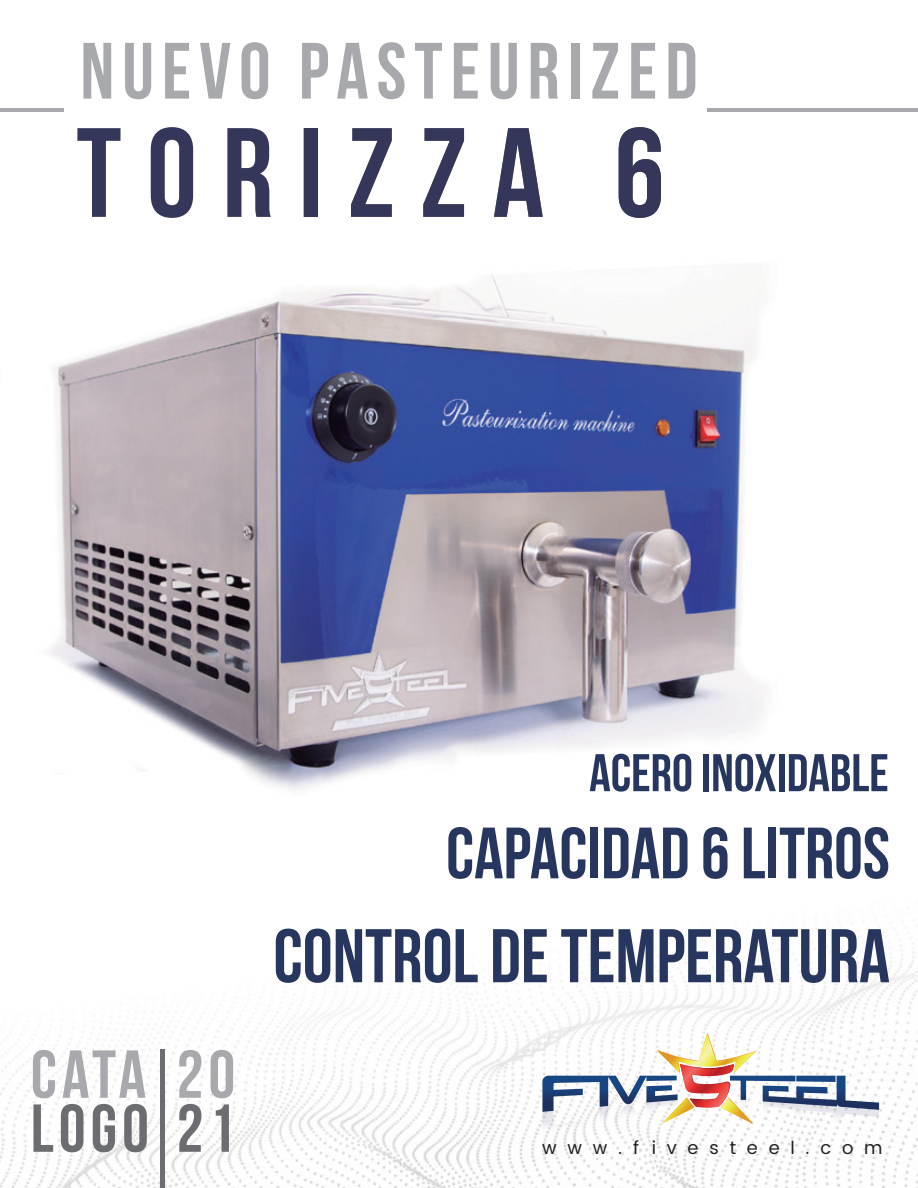
<style>
.page{position:relative;width:918px;height:1188px;background:#fff}
.page>*{position:absolute;margin:0;border:0;box-sizing:border-box;transform-origin:0 0}
.t1{font:700 126.75px "Bebas Neue";letter-spacing:.2em;color:#343759}
.t2{font:700 79.65px "Bebas Neue";letter-spacing:.1em;color:#a8a9ad}
.t3{font:700 75.75px "Bebas Neue";color:#26365e}
.t4{font:700 72.45px "Bebas Neue";color:#26365e}
.t5{font:700 67.65px "Bebas Neue";letter-spacing:.055em;color:#a8a9ad}
.t6{font:700 67.65px "Bebas Neue";letter-spacing:.075em;color:#6c6d70}
.t7{font:700 52.95px "Bebas Neue";color:#26365e}
.t8{font:18px "Poppins";letter-spacing:.6em;color:#20201f}
</style>
<div class="page">
<img style="left:0;top:931px;width:918px;height:257px">
<img style="left:49px;top:274px;width:715px;height:516px">
<svg style="left:542px;top:1033px;width:337px;height:112px"></svg>
<svg style="left:106px;top:128px;width:14px;height:13px"></svg>
<svg style="left:151px;top:127px;width:42px;height:91px"></svg>
<svg style="left:227px;top:128px;width:44px;height:89px"></svg>
<div style="left:304px;top:128px;width:14px;height:89px;background:#b4b5b8"></div>
<svg style="left:351px;top:128px;width:41px;height:89px"></svg>
<svg style="left:423px;top:128px;width:41px;height:89px"></svg>
<svg style="left:494px;top:128px;width:49px;height:89px"></svg>
<svg style="left:619px;top:127px;width:42px;height:91px"></svg>
<hr style="left:708px;top:108px;width:210px;height:3px;background:#a8a9ad">
<hr style="left:0;top:108px;width:64px;height:3px;background:#a8a9ad">
<hr style="left:160px;top:1050px;width:4px;height:138px;background:#6c6d70">
<p class="t2" style="left:80px;top:27px;width:619px">NUEVO PASTEURIZED</p>
<h1 class="t1" style="left:76px;top:104px;width:590px">TORIZZA 6</h1>
<p class="t7" style="left:589px;top:744px;width:301px">ACERO INOXIDABLE</p>
<p class="t4" style="left:446px;top:814px;width:445px">CAPACIDAD 6 LITROS</p>
<p class="t5" style="left:31px;top:1037px;width:117px">CATA</p>
<p class="t5" style="left:177px;top:1037px;width:60px">20</p>
<p class="t6" style="left:31px;top:1091px;width:206px">LOGO 21</p>
<p class="t3" style="left:273px;top:915px;width:618px">CONTROL DE TEMPERATURA</p>
<p class="t8" style="left:542px;top:1135px;width:342px">www.f ivesteel.com</p>
</div>
